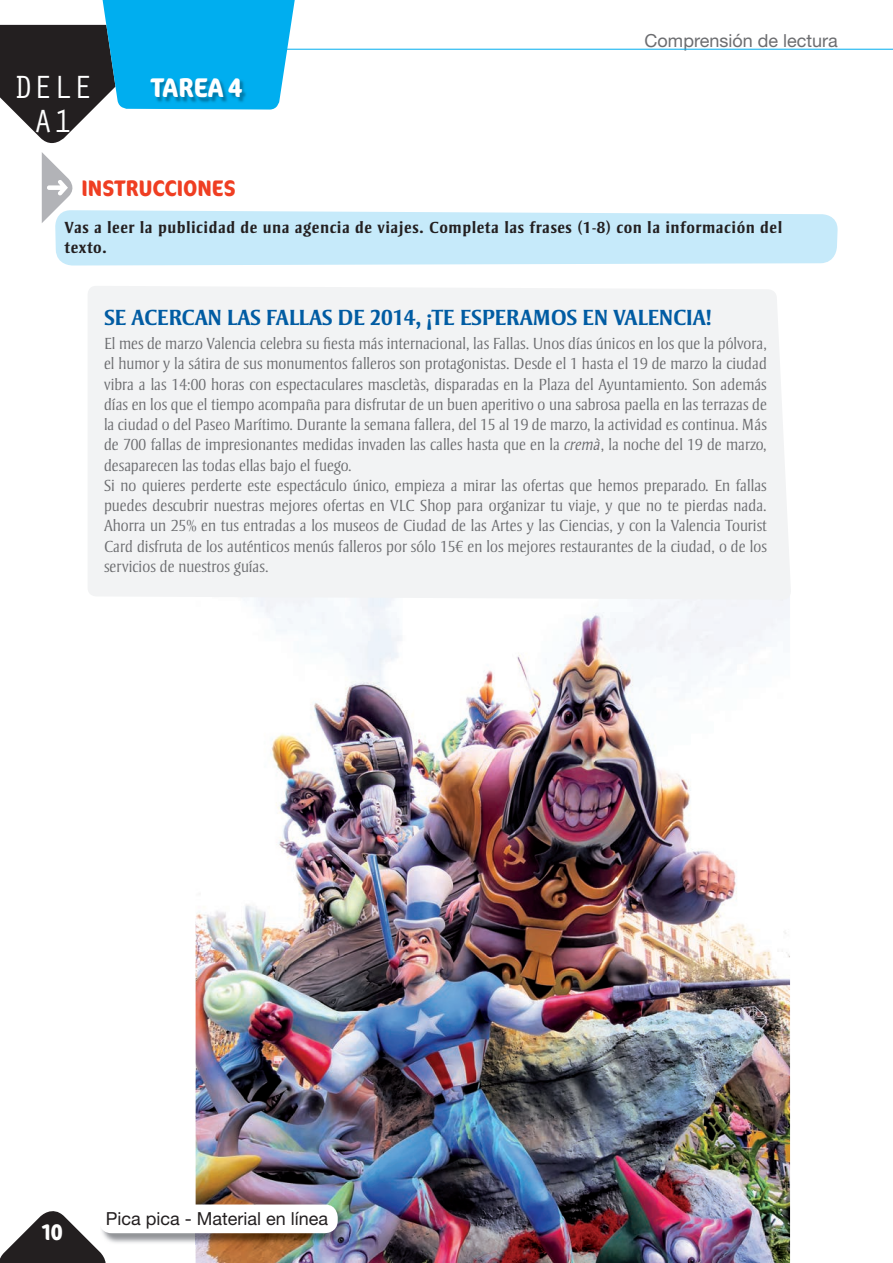
<style>
.page{position:relative;width:893px;height:1263px;background:#fff}
.page>*{position:absolute;margin:0;border:0;box-sizing:border-box;transform-origin:0 0}
.t1{font:33.15px/33.9px "Orator Std";color:#fff;text-align:center}
.t2{font:700 condensed 27px "Cocon";color:#fff}
.t3{font:700 22.5px "Strayhorn MT Std";letter-spacing:-.02em;color:#015ca3}
.t4{font:700 condensed 22.5px "Cocon";color:#ef3e22}
.t5{font:700 condensed 22.5px "Cocon";color:#fff}
.t6{font:18px "Helvetica Neue";color:#231f20}
.t7{font:18px "Helvetica Neue";color:#6c6d70}
.t8{font:300 16.5px/20.2px "Strayhorn MT Std";letter-spacing:.005em;color:#6c6d70}
.t9{font:700 16.5px/20.2px "Strayhorn MT Std";letter-spacing:.035em;color:#231f20}
.s1{font-style:italic}
</style>
<div class="page">
<img style="left:196px;top:600px;width:594px;height:663px">
<img style="left:112px;top:1206px;width:237px;height:38px">
<div style="left:99px;top:1204px;width:239px;height:29px;background:#fff;border-radius:13px"></div>
<svg style="left:0;top:1211px;width:112px;height:52px"></svg>
<svg style="left:42px;top:152px;width:796px;height:114px"></svg>
<svg style="left:0;top:0;width:297px;height:143px"></svg>
<img style="left:151px;top:79px;width:97px;height:24px">
<hr style="left:273px;top:49px;width:620px;height:1px;background:#00aeef">
<div style="left:88px;top:286px;width:703px;height:314px;background:#f2f3f4"></div>
<h1 class="t1" style="left:13px;top:69px;width:81px">DELE<br>A1</h1>
<h2 class="t2" style="left:150px;top:78px;width:94px">TAREA 4</h2>
<p class="t7" style="left:645px;top:34px;width:195px">Comprensión de lectura</p>
<h3 class="t4" style="left:82px;top:179px;width:156px">INSTRUCCIONES</h3>
<p class="t9" style="left:65px;top:219px;width:719px">Vas a leer la publicidad de una agencia de viajes. Completa las frases (1-8) con la información del texto.</p>
<h3 class="t3" style="left:104px;top:309px;width:609px">SE ACERCAN LAS FALLAS DE 2014, ¡TE ESPERAMOS EN VALENCIA!</h3>
<p class="t8" style="left:104px;top:335px;width:664px">El mes de marzo Valencia celebra su fiesta más internacional, las Fallas. Unos días únicos en los que la pólvora, el humor y la sátira de sus monumentos falleros son protagonistas. Desde el 1 hasta el 19 de marzo la ciudad vibra a las 14:00 horas con espectaculares mascletàs, disparadas en la Plaza del Ayuntamiento. Son además días en los que el tiempo acompaña para disfrutar de un buen aperitivo o una sabrosa paella en las terrazas de la ciudad o del Paseo Marítimo. Durante la semana fallera, del 15 al 19 de marzo, la actividad es continua. Más de 700 fallas de impresionantes medidas invaden las calles hasta que en la <span class="s1">cremà</span>, la noche del 19 de marzo, desaparecen las todas ellas bajo el fuego.<br>Si no quieres perderte este espectáculo único, empieza a mirar las ofertas que hemos preparado. En fallas puedes descubrir nuestras mejores ofertas en VLC Shop para organizar tu viaje, y que no te pierdas nada.<br>Ahorra un 25% en tus entradas a los museos de Ciudad de las Artes y las Ciencias, y con la Valencia Tourist Card disfruta de los auténticos menús falleros por sólo 15€ en los mejores restaurantes de la ciudad, o de los servicios de nuestros guías.</p>
<h3 class="t5" style="left:42px;top:1224px;width:22px">10</h3>
<p class="t6" style="left:106px;top:1212px;width:224px">Pica pica - Material en línea</p>
</div>
